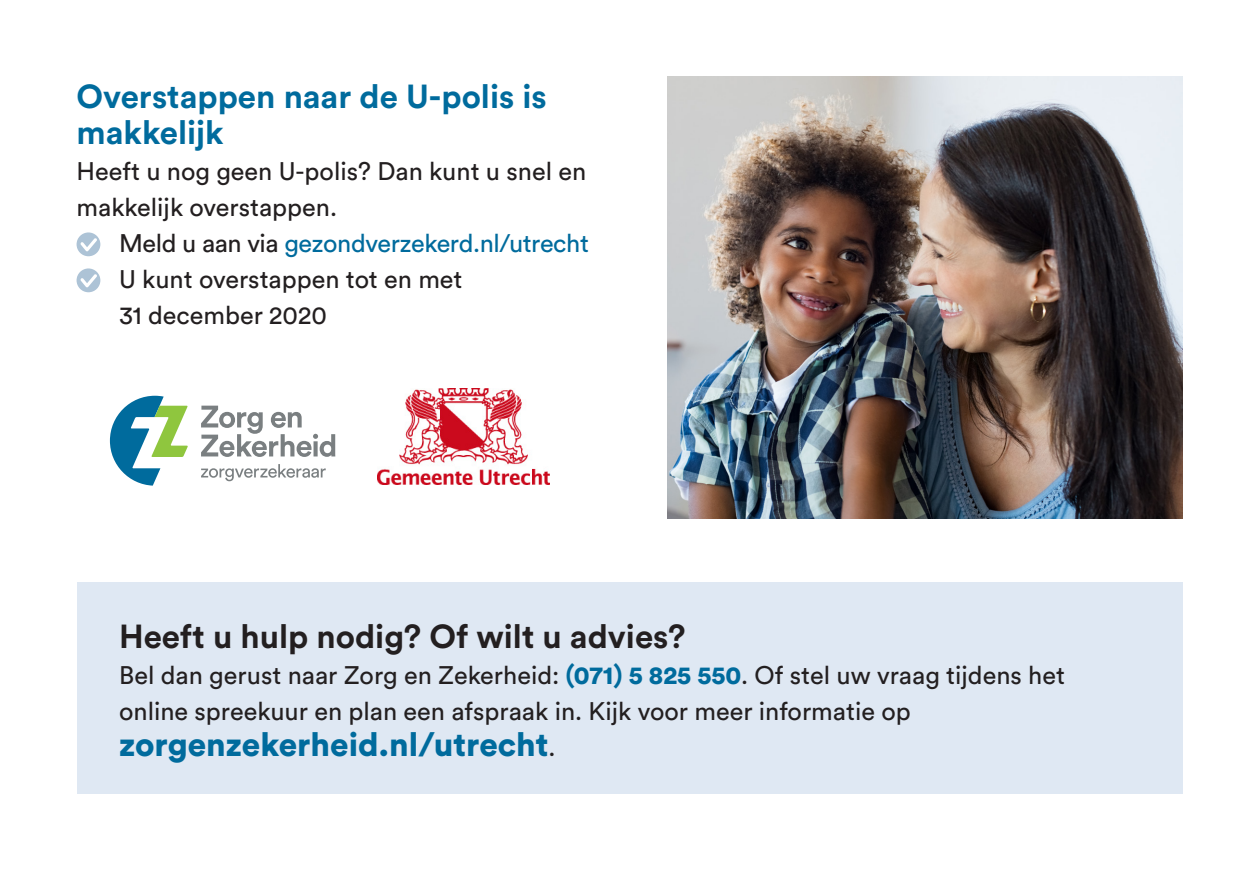
<style>
.page{position:relative;width:1259px;height:893px;background:#fff}
.page>*{position:absolute;margin:0;border:0;box-sizing:border-box;transform-origin:0 0}
.t1{font:700 33px/36px "Circular Std";color:#006b9d}
.t2{font:700 33px "Circular Std";color:#231f20}
.t3{font:900 33px "Circular Std";color:#006b9d}
.t4{font:25.2px/36px "Circular Std";color:#231f20}
.t5{font:25.2px "Circular Std";letter-spacing:-.015em;color:#006b9d}
.s1{color:#231f20}
.s2{font-weight:900;color:#006b9d}
.s3{font-weight:400;font-size:25.2px;color:#231f20}
</style>
<div class="page">
<div style="left:77px;top:582px;width:1105px;height:212px;background:#dfe8f3"></div>
<div style="left:77px;top:232px;width:23px;height:24px;background:#adc3d6;border-radius:50%"></div>
<svg style="left:80px;top:238px;width:17px;height:13px"></svg>
<div style="left:77px;top:268px;width:23px;height:24px;background:#adc3d6;border-radius:50%"></div>
<svg style="left:80px;top:274px;width:17px;height:13px"></svg>
<svg style="left:110px;top:396px;width:78px;height:90px"></svg>
<svg style="left:201px;top:406px;width:134px;height:51px"></svg>
<svg style="left:201px;top:464px;width:125px;height:17px"></svg>
<img style="left:668px;top:77px;width:514px;height:442px">
<img style="left:378px;top:389px;width:172px;height:95px">
<p class="t1" style="left:77px;top:78px;width:472px">Overstappen naar de U-polis is makkelijk</p>
<p class="t4" style="left:77px;top:153px;width:511px">Heeft u nog geen U-polis? Dan kunt u snel en makkelijk overstappen.</p>
<p class="t5" style="left:119px;top:228px;width:471px"><span class="s1">Meld u aan via</span> gezondverzekerd.nl/utrecht</p>
<p class="t4" style="left:119px;top:261px;width:345px">U kunt overstappen tot en met</p>
<p class="t4" style="left:119px;top:297px;width:209px">31 december 2020</p>
<p class="t2" style="left:119px;top:615px;width:568px">Heeft u hulp nodig? Of wilt u advies?</p>
<p class="t4" style="left:119px;top:657px;width:947px">Bel dan gerust naar Zorg en Zekerheid: <span class="s2">(071) 5 825 550</span>. Of stel uw vraag tijdens het online spreekuur en plan een afspraak in. Kijk voor meer informatie op</p>
<p class="t3" style="left:119px;top:722px;width:438px">zorgenzekerheid.nl/utrecht<span class="s3">.</span></p>
</div>
